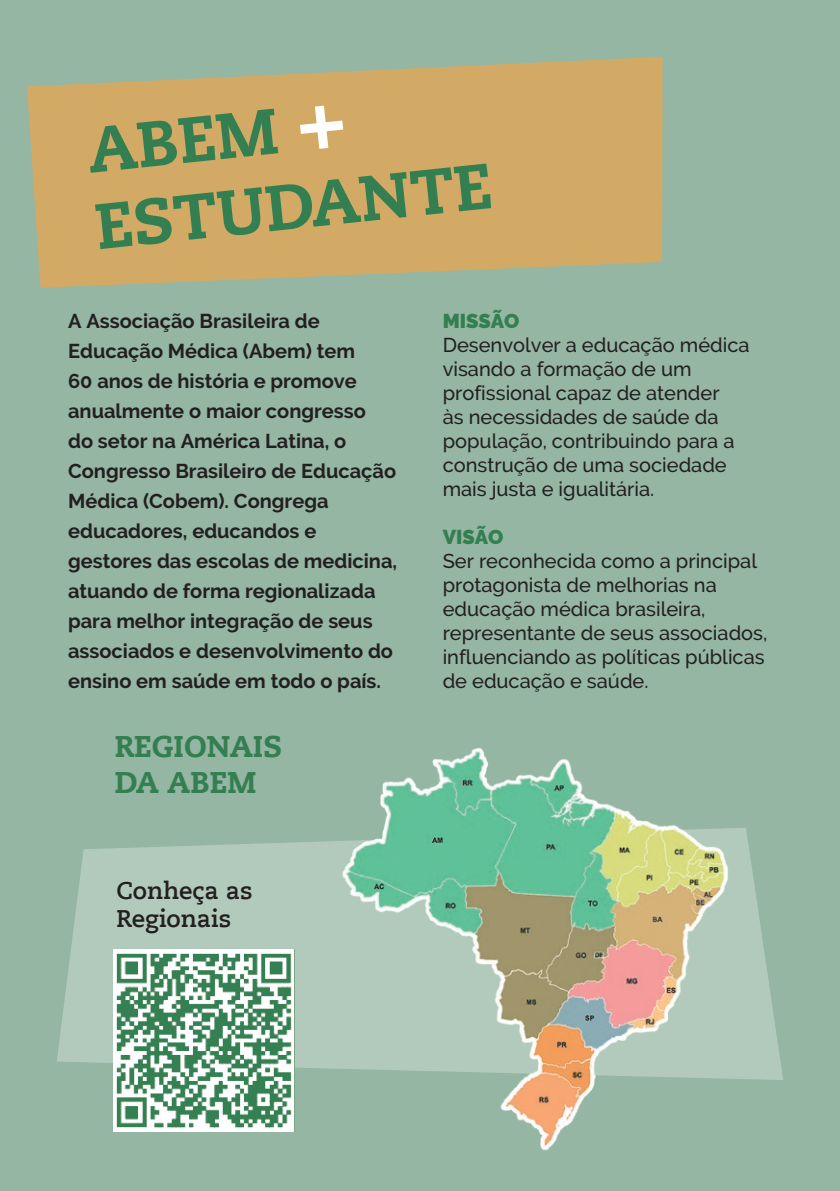
<style>
.page{position:relative;width:840px;height:1191px;background:#fff}
.page>*{position:absolute;margin:0;border:0;box-sizing:border-box;transform-origin:0 0}
.t1{font:800 64px "Caecilia LT Pro 85";color:#347f52}
.t2{font:800 29.8px "Caecilia LT Pro 85";color:#347f52}
.t3{font:700 24px/28.8px "Caecilia LT Pro 75";color:#231f20}
.t4{font:700 20px/30px "Raleway";color:#231f20}
.t5{font:500 20px/24px "Raleway";color:#231f20}
.t6{font:900 20px "Raleway";color:#347f52}
.s1{font-size:84px;color:#fff}
</style>
<div class="page">
<div style="left:0;top:0;width:839px;height:1191px;background:#94b6a2"></div>
<svg style="left:57px;top:842px;width:725px;height:238px;fill:#b2cabc"></svg>
<img style="left:304px;top:748px;width:467px;height:403px">
<img style="left:113px;top:949px;width:181px;height:182px">
<svg style="left:27px;top:57px;width:635px;height:231px;background:#caab6c"></svg>
<p class="t1" style="left:83px;top:107px;width:262px;rotate:-6deg">ABEM <span class="s1">+</span></p>
<p class="t1" style="left:91px;top:183px;width:400px;rotate:-6deg">ESTUDANTE</p>
<p class="t4" style="left:68px;top:306px;width:330px">A Associação Brasileira de<br>Educação Médica (Abem) tem<br>60 anos de história e promove anualmente o maior congresso<br>do setor na América Latina, o<br>Congresso Brasileiro de Educação<br>Médica (Cobem). Congrega educadores, educandos e gestores das escolas de medicina, atuando de forma regionalizada para melhor integração de seus associados e desenvolvimento do ensino em saúde em todo o país.</p>
<p class="t6" style="left:442px;top:309px;width:78px">MISSÃO</p>
<p class="t5" style="left:442px;top:333px;width:308px">Desenvolver a educação médica visando a formação de um profissional capaz de atender<br>às necessidades de saúde da população, contribuindo para a construção de uma sociedade mais justa e igualitária.</p>
<p class="t6" style="left:442px;top:525px;width:62px">VISÃO</p>
<p class="t5" style="left:442px;top:549px;width:326px">Ser reconhecida como a principal protagonista de melhorias na educação médica brasileira, representante de seus associados, influenciando as políticas públicas de educação e saúde.</p>
<p class="t2" style="left:115px;top:726px;width:169px">REGIONAIS</p>
<p class="t2" style="left:115px;top:761px;width:143px">DA ABEM</p>
<p class="t3" style="left:116px;top:875px;width:138px">Conheça as<br>Regionais</p>
</div>
